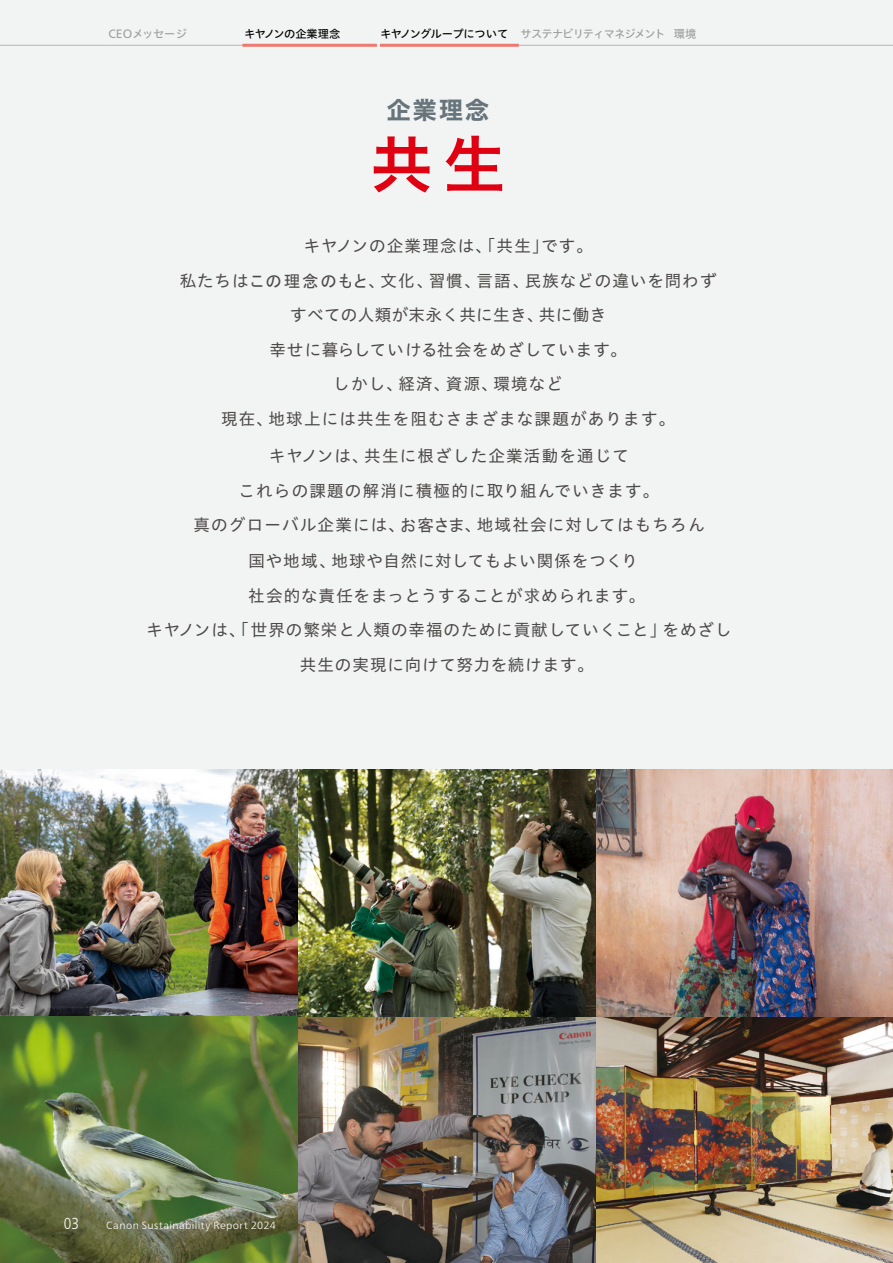
<style>
.page{position:relative;width:893px;height:1263px;background:#f2f3f3}
.page>*{position:absolute;margin:0;border:0;box-sizing:border-box;transform-origin:0 0}
.t1{font:63px "Hiragino UD Sans Std W6";color:#df0011}
.t2{font:24px "Hira Kaku Std W7";color:#67747c}
.t3{font:16.5px/34.5px "Hiragino UD Sans Std W4";letter-spacing:.06em;color:#4c4948;text-align:center}
.t4{font:300 condensed 15.9px "Frutiger LT Std";color:#fff}
.t5{font:11.25px "Hiragino UD Sans Std W5";letter-spacing:-.07em;color:#9fa0a0}
.t6{font:11.25px "Hiragino UD Sans Std W5";letter-spacing:-.035em;color:#000}
.t7{font:300 10.5px "Frutiger Neue LT Pro";letter-spacing:.04em;color:#fff}
.s1{font-family:"Frutiger Neue LT Pro";font-size:12.15px}
.s2{color:#000}
.s3{font-family:"MS P Gothic"}
</style>
<div class="page">
<img style="left:0;top:770px;width:893px;height:493px">
<hr style="left:0;top:45px;width:106px;height:1px;background:#b5b6b6">
<hr style="left:106px;top:45px;width:136px;height:1px;background:#b5b6b6">
<hr style="left:519px;top:45px;width:153px;height:1px;background:#b5b6b6">
<hr style="left:672px;top:45px;width:136px;height:1px;background:#b5b6b6">
<hr style="left:808px;top:45px;width:85px;height:1px;background:#b5b6b6">
<hr style="left:242px;top:44px;width:135px;height:3px;background:#ed7971">
<hr style="left:380px;top:44px;width:139px;height:3px;background:#ed7971">
<p class="t5" style="left:108px;top:25px;width:80px"><span class="s1">CEO</span>メッセージ</p>
<p class="t6" style="left:244px;top:25px;width:98px">キヤノンの企業理念</p>
<p class="t5" style="left:380px;top:25px;width:318px"><span class="s2">キヤノングループについて</span> サステナビリティマネジメント 環境</p>
<h2 class="t2" style="left:387px;top:91px;width:104px">企業理念</h2>
<h1 class="t1" style="left:370px;top:116px;width:137px">共生</h1>
<p class="t3" style="left:180px;top:228px;width:538px">キヤノンの企業理念は、「共生」です。<br>私たちは<span class="s3">この理念のもと</span>、文化、習慣、言語、民族などの違いを問わずすべての人類が末永く共に生き、共に働き<br>幸せに暮らしていける社会をめざしています。<br>しかし、経済、資源、環境など<br>現在、地球上には共生を阻むさまざまな課題があります。</p>
<p class="t3" style="left:193px;top:438px;width:513px">キヤノンは、共生に根ざした企業活動を通じて<br>これらの課題の解消に積極的に取り組んでいきます。<br>真のグローバル企業には、<span class="s3">お客さま</span>、地域社会に対してはもちろん</p>
<p class="t3" style="left:249px;top:543px;width:391px">国や地域、地球や自然に対してもよい関係をつくり</p>
<p class="t3" style="left:248px;top:578px;width:398px">社会的な責任をまっとうすることが求められます。</p>
<p class="t3" style="left:146px;top:612px;width:587px">キヤノンは、「世界の繁栄と人類の幸福のために貢献していくこと」をめざし</p>
<p class="t3" style="left:300px;top:647px;width:296px">共生の実現に向けて努力を続けます。</p>
<p class="t4" style="left:64px;top:1214px;width:17px">03</p>
<p class="t7" style="left:106px;top:1219px;width:171px">Canon Sustainability Report 2024</p>
</div>
